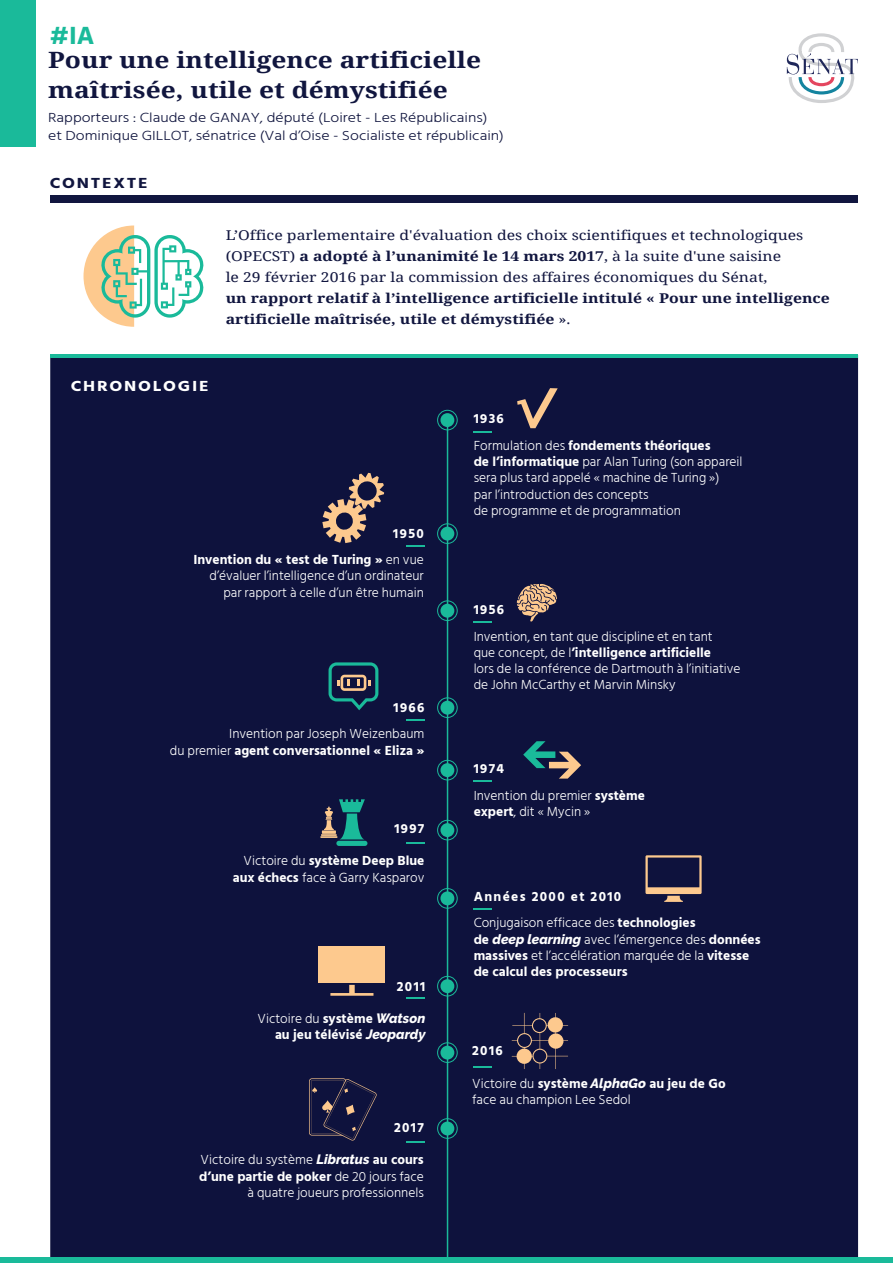
<style>
.page{position:relative;width:893px;height:1263px;background:#fff}
.page>*{position:absolute;margin:0;border:0;box-sizing:border-box;transform-origin:0 0}
.t1{font:700 25.5px "Hind Siliguri";color:#1aba9a}
.t2{font:700 22.5px/30px "Noto Serif";color:#11163f;scale:1.17 1}
.t3{font:700 15px "Hind Siliguri";letter-spacing:.1em;color:#fff;scale:1.17 1}
.t4{font:700 15px "Hind Siliguri";letter-spacing:.1em;color:#11163f;scale:1.17 1}
.t5{font:300 13.5px/16.2px "Hind Siliguri";color:#fff}
.t6{font:700 13.5px/16.2px "Hind Siliguri";color:#fff}
.t7{font:13.5px/21px "Noto Serif";color:#11163f;scale:1.17 1}
.t8{font:300 13.5px/18px "Hind Siliguri";color:#11163f;scale:1.17 1}
.t9{font:700 13.5px/21px "Noto Serif";color:#11163f;scale:1.17 1}
.t10{font:700 13.5px/26.7px "Hind Siliguri";letter-spacing:.1em;color:#fff}
.s1{font-weight:700}
.s2{font-weight:400}
.s3{font-weight:300}
.s4{font-family:"Raleway";font-weight:800;font-style:italic}
</style>
<div class="page">
<div style="left:50px;top:355px;width:808px;height:908px;background:#0e123d"></div>
<div style="left:0;top:0;width:35px;height:146px;background:#1aba9a"></div>
<svg style="left:787px;top:33px;width:71px;height:70px"></svg>
<div style="left:50px;top:195px;width:808px;height:8px;background:#11163f"></div>
<hr style="left:50px;top:355px;width:808px;height:3px;background:#1aba9a">
<hr style="left:447px;top:423px;width:1px;height:840px;background:#1aba9a">
<div style="left:0;top:1257px;width:893px;height:6px;background:#1aba9a"></div>
<svg style="left:517px;top:388px;width:41px;height:40px"></svg>
<svg style="left:474px;top:431px;width:18px;height:2px"></svg>
<svg style="left:474px;top:621px;width:18px;height:2px"></svg>
<svg style="left:474px;top:780px;width:18px;height:2px"></svg>
<svg style="left:474px;top:908px;width:18px;height:2px"></svg>
<svg style="left:474px;top:1066px;width:18px;height:2px"></svg>
<svg style="left:406px;top:545px;width:18px;height:2px"></svg>
<svg style="left:406px;top:719px;width:18px;height:2px"></svg>
<svg style="left:406px;top:842px;width:18px;height:2px"></svg>
<svg style="left:406px;top:997px;width:18px;height:2px"></svg>
<svg style="left:406px;top:1141px;width:18px;height:1px"></svg>
<svg style="left:322px;top:473px;width:62px;height:70px"></svg>
<svg style="left:517px;top:584px;width:40px;height:37px"></svg>
<svg style="left:523px;top:741px;width:58px;height:38px"></svg>
<div style="left:336px;top:841px;width:31px;height:5px;background:#1aba9a;border-radius:3px"></div>
<svg style="left:320px;top:799px;width:45px;height:40px"></svg>
<svg style="left:645px;top:855px;width:57px;height:47px"></svg>
<svg style="left:330px;top:985px;width:43px;height:11px"></svg>
<div style="left:319px;top:946px;width:66px;height:36px;background:#fdc98e"></div>
<svg style="left:512px;top:1013px;width:56px;height:56px"></svg>
<svg style="left:309px;top:1078px;width:68px;height:63px"></svg>
<div style="left:437px;top:410px;width:20px;height:20px;border:1px solid #1aba9a;border-radius:50%"></div>
<div style="left:440px;top:413px;width:14px;height:14px;background:#1aba9a;border-radius:50%"></div>
<div style="left:437px;top:524px;width:20px;height:20px;border:1px solid #1aba9a;border-radius:50%"></div>
<div style="left:440px;top:527px;width:14px;height:13px;background:#1aba9a;border-radius:50%"></div>
<div style="left:437px;top:601px;width:20px;height:20px;border:1px solid #1aba9a;border-radius:50%"></div>
<div style="left:440px;top:604px;width:14px;height:14px;background:#1aba9a;border-radius:50%"></div>
<div style="left:437px;top:698px;width:20px;height:20px;border:1px solid #1aba9a;border-radius:50%"></div>
<div style="left:440px;top:701px;width:14px;height:14px;background:#1aba9a;border-radius:50%"></div>
<div style="left:437px;top:760px;width:20px;height:20px;border:1px solid #1aba9a;border-radius:50%"></div>
<div style="left:440px;top:763px;width:14px;height:14px;background:#1aba9a;border-radius:50%"></div>
<div style="left:437px;top:820px;width:20px;height:20px;border:1px solid #1aba9a;border-radius:50%"></div>
<div style="left:440px;top:823px;width:14px;height:14px;background:#1aba9a;border-radius:50%"></div>
<div style="left:437px;top:888px;width:20px;height:20px;border:1px solid #1aba9a;border-radius:50%"></div>
<div style="left:440px;top:891px;width:14px;height:14px;background:#1aba9a;border-radius:50%"></div>
<div style="left:437px;top:976px;width:20px;height:20px;border:1px solid #1aba9a;border-radius:50%"></div>
<div style="left:440px;top:979px;width:14px;height:14px;background:#1aba9a;border-radius:50%"></div>
<div style="left:437px;top:1042px;width:20px;height:20px;border:1px solid #1aba9a;border-radius:50%"></div>
<div style="left:440px;top:1046px;width:14px;height:13px;background:#1aba9a;border-radius:50%"></div>
<div style="left:437px;top:1118px;width:20px;height:20px;border:1px solid #1aba9a;border-radius:50%"></div>
<div style="left:440px;top:1121px;width:14px;height:14px;background:#1aba9a;border-radius:50%"></div>
<svg style="left:84px;top:225px;width:120px;height:102px"></svg>
<svg style="left:329px;top:662px;width:49px;height:48px"></svg>
<h1 class="t1" style="left:50px;top:15px;width:46px">#IA</h1>
<h2 class="t2" style="left:48px;top:44px;width:372px">Pour une intelligence artificielle maîtrisée, utile et démystifiée</h2>
<p class="t8" style="left:48px;top:109px;width:391px">Rapporteurs : Claude de GANAY, député (Loiret - Les Républicains) et Dominique GILLOT, sénatrice (Val d’Oise - Socialiste et républicain)</p>
<p class="t4" style="left:50px;top:172px;width:85px">CONTEXTE</p>
<p class="t7" style="left:226px;top:224px;width:495px">L’Office parlementaire d'évaluation des choix scientifiques et technologiques (OPECST) <span class="s1">a adopté à l’unanimité le 14 mars 2017</span>, à la suite d'une saisine<br>le 29 février 2016 par la commission des affaires économiques du Sénat,</p>
<p class="t9" style="left:226px;top:287px;width:518px">un rapport relatif à l’intelligence artificielle intitulé « Pour une intelligence artificielle maîtrisée, utile et démystifiée <span class="s2">».</span></p>
<p class="t3" style="left:71px;top:374px;width:119px">CHRONOLOGIE</p>
<p class="t6" style="left:474px;top:406px;width:238px;line-height:26.7px">1936<br><span class="s3">Formulation des</span> fondements théoriques</p>
<p class="t5" style="left:474px;top:453px;width:270px"><span class="s1">de l’informatique</span> par Alan Turing (son appareil sera plus tard appelé « machine de Turing »)<br>par l’introduction des concepts<br>de programme et de programmation</p>
<p class="t6" style="left:193px;top:520px;width:232px;line-height:26.7px;text-align:right">1950<br>Invention du « test de Turing » <span class="s3">en vue</span></p>
<p class="t5" style="left:209px;top:568px;width:216px;text-align:right">d’évaluer l’intelligence d’un ordinateur par rapport à celle d’un être humain</p>
<p class="t6" style="left:394px;top:699px;width:32px">1966</p>
<p class="t5" style="left:170px;top:726px;width:256px;text-align:right">Invention par Joseph Weizenbaum<br>du premier <span class="s1">agent conversationnel « Eliza »</span></p>
<p class="t6" style="left:394px;top:821px;width:32px">1997</p>
<p class="t5" style="left:233px;top:853px;width:193px;text-align:right">Victoire du <span class="s1">système Deep Blue aux échecs</span> face à Garry Kasparov</p>
<p class="t6" style="left:397px;top:978px;width:30px">2011</p>
<p class="t6" style="left:258px;top:1011px;width:170px;text-align:right"><span class="s3">Victoire du</span> système <span class="s4">Watson </span>au jeu télévisé <span class="s4">Jeopardy</span></p>
<p class="t6" style="left:394px;top:1120px;width:31px">2017</p>
<p class="t5" style="left:199px;top:1152px;width:226px;text-align:right">Victoire du système <span class="s4">Libratus</span> <span class="s1">au cours d’une partie de poker</span> de 20 jours face à quatre joueurs professionnels</p>
<p class="t6" style="left:474px;top:602px;width:32px">1956</p>
<p class="t5" style="left:474px;top:628px;width:268px">Invention, en tant que discipline et en tant<br>que concept, de l<span class="s1">’intelligence artificielle<br></span>lors de la conférence de Dartmouth à l’initiative de John McCarthy et Marvin Minsky</p>
<p class="t5" style="left:474px;top:755px;width:173px;line-height:26.7px"><span class="s1">1974<br></span>Invention du premier <span class="s1">système</span></p>
<p class="t5" style="left:474px;top:803px;width:118px"><span class="s1">expert</span>, dit « Mycin »</p>
<p class="t10" style="left:474px;top:883px;width:223px">Années 2000 et 2010<br><span class="s3">Conjugaison efficace des</span> technologies</p>
<p class="t6" style="left:474px;top:931px;width:288px">de <span class="s4">deep learning</span> <span class="s3">avec l’émergence des</span> données massives <span class="s3">et l’accélération marquée de la</span> vitesse de calcul des processeurs</p>
<p class="t6" style="left:472px;top:1043px;width:32px">2016</p>
<p class="t5" style="left:472px;top:1075px;width:255px">Victoire du <span class="s1">système</span> <span class="s4">AlphaGo</span> <span class="s1">au jeu de Go </span>face au champion Lee Sedol</p>
</div>
